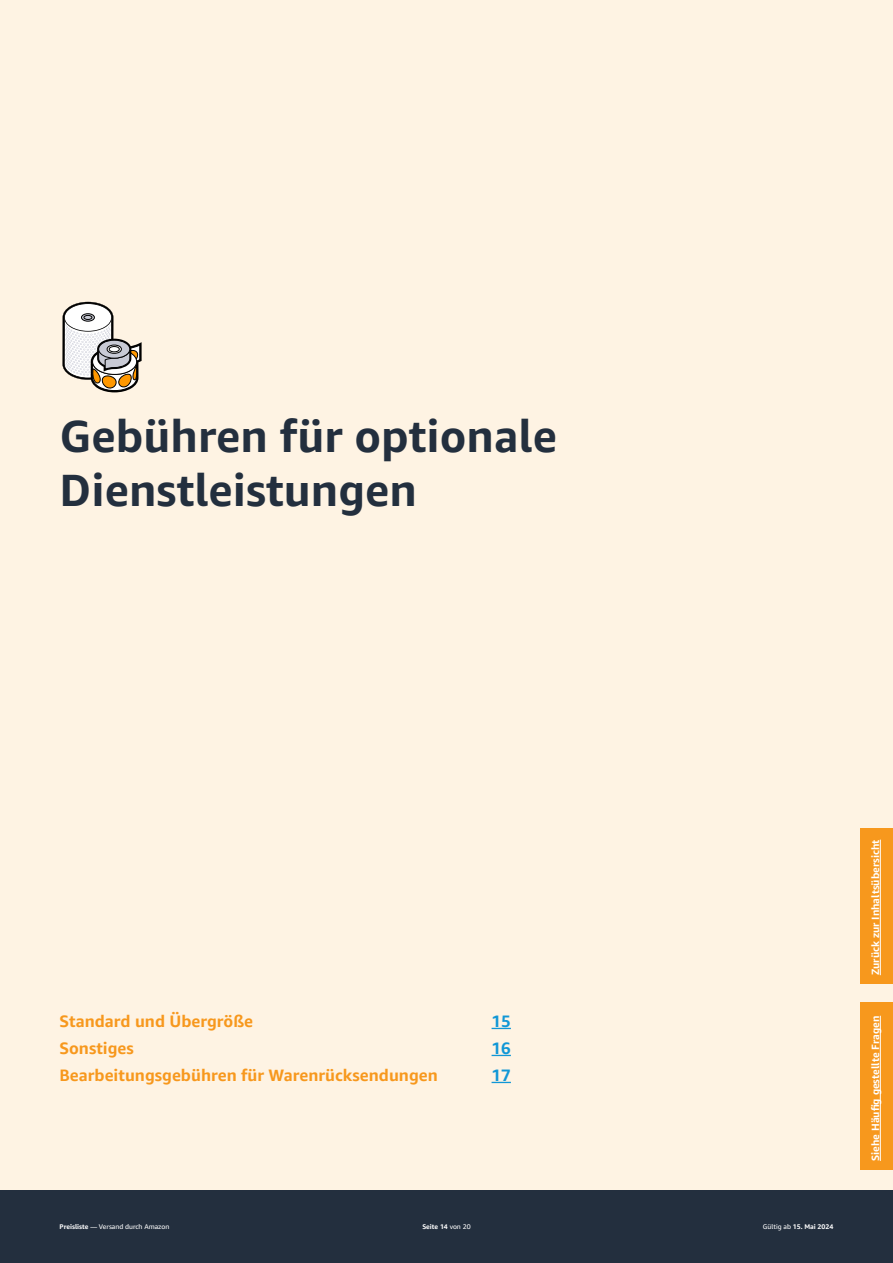
<style>
.page{position:relative;width:893px;height:1263px;background:#fef3e3}
.page>*{position:absolute;margin:0;border:0;box-sizing:border-box;transform-origin:0 0}
.Heading{font:700 45px/54px "Amazon Ember";color:#232f3e}
.Heading-2{font:700 16.5px "Amazon Ember";color:#f7981d}
.Heading-3{font:700 16.5px "Amazon Ember";color:#1197d6}
.t1{font:700 10.5px "Amazon Ember";color:#fff}
.t2{font:700 6.75px "Amazon Ember";color:#fff}
.Small_print{font:6.75px "Amazon Ember";color:#fff}
.s1{font-weight:700}
.s2{font-weight:400}
</style>
<div class="page">
<svg style="left:62px;top:302px;width:80px;height:91px"></svg>
<svg style="left:492px;top:1028px;width:19px;height:1px"></svg>
<svg style="left:492px;top:1055px;width:19px;height:1px"></svg>
<svg style="left:492px;top:1082px;width:19px;height:1px"></svg>
<div style="left:0;top:1191px;width:893px;height:72px;background:#232f3e"></div>
<div style="left:860px;top:1002px;width:33px;height:167px;background:#f7981d"></div>
<hr style="left:880px;top:1016px;width:1px;height:145px;background:#fff">
<div style="left:860px;top:828px;width:33px;height:156px;background:#f7981d"></div>
<hr style="left:880px;top:840px;width:1px;height:135px;background:#fff">
<p class="Heading" style="left:60px;top:409px;width:499px">Gebühren für optionale<br>Dienstleistungen</p>
<p class="Heading-2" style="left:60px;top:1010px;width:195px">Standard und Übergröße</p>
<p class="Heading-3" style="left:492px;top:1010px;width:21px">15</p>
<p class="Heading-2" style="left:60px;top:1037px;width:76px">Sonstiges</p>
<p class="Heading-3" style="left:492px;top:1037px;width:21px">16</p>
<p class="Heading-2" style="left:60px;top:1064px;width:380px">Bearbeitungsgebühren für Warenrücksendungen</p>
<p class="Heading-3" style="left:492px;top:1064px;width:21px">17</p>
<p class="Small_print" style="left:60px;top:1222px;width:111px"><span class="s1">Preisliste</span> — Versand durch Amazon</p>
<p class="t2" style="left:422px;top:1222px;width:50px">Seite 14 <span class="s2">von 20</span></p>
<p class="t2" style="left:763px;top:1222px;width:72px"><span class="s2">Gültig ab</span> 15. Mai 2024</p>
<p class="t1" style="left:869px;top:975px;width:137px;rotate:-90deg">Zurück zur Inhaltsübersicht</p>
<p class="t1" style="left:869px;top:1161px;width:147px;rotate:-90deg">Siehe Häufig gestellte Fragen</p>
</div>
